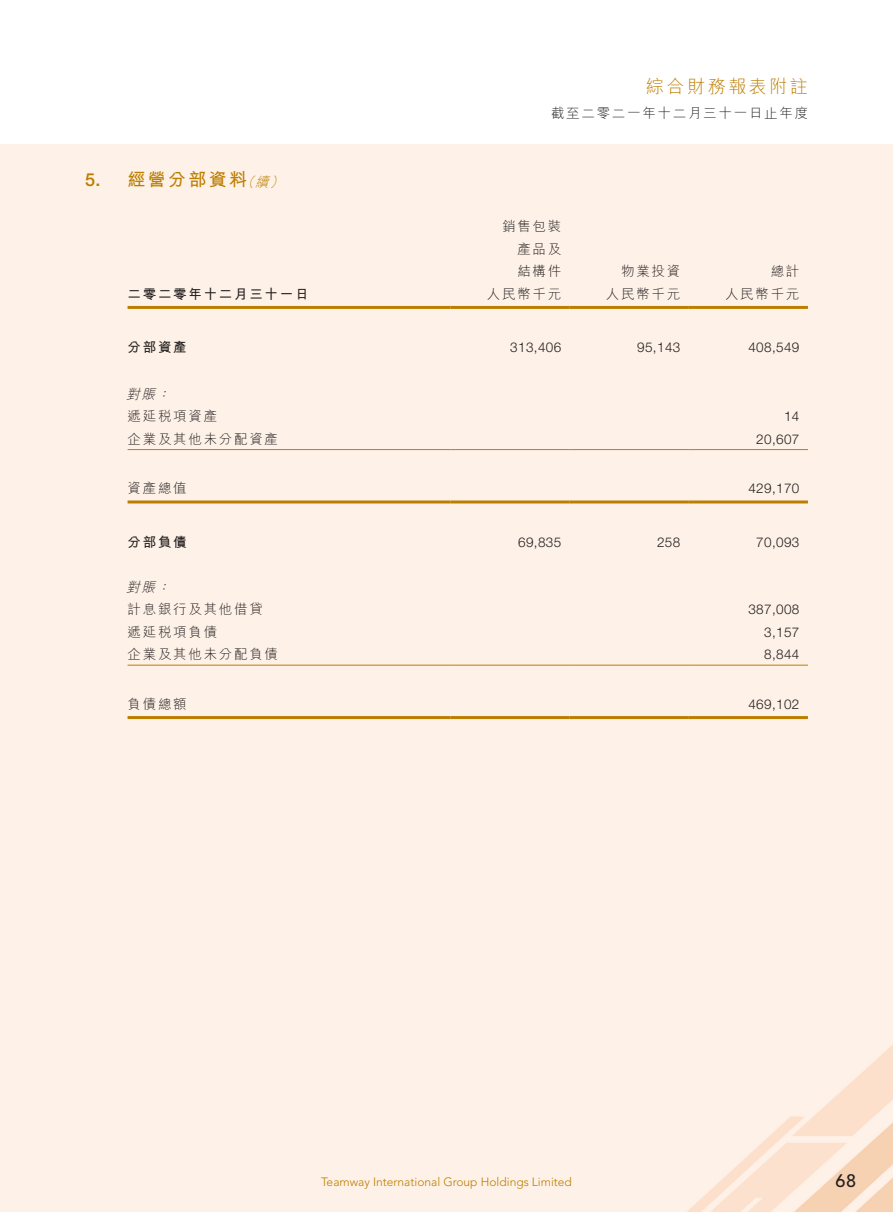
<style>
.page{position:relative;width:893px;height:1212px;background:#fff}
.page>*{position:absolute;margin:0;border:0;box-sizing:border-box;transform-origin:0 0}
.t1{font:300 18px "M Hei HK";letter-spacing:.14em;color:#bc7e00}
._01_H1{font:700 18px "M Hei HK";letter-spacing:.13em;color:#bc7e00}
.t2{font:500 18px "Avenir LT Std";color:#231f20}
._01_H1-2{font:500 18px "Helvetica Neue LT Std";color:#bc7e00}
._50_Table_txt{font:300 13.5px "M Hei HK";letter-spacing:.13em;color:#231f20}
._50_Table_txt-2{font:300 13.5px "Helvetica Neue LT Std";letter-spacing:.03em;color:#231f20}
._50_Table_txt-3{font:700 13.5px "M Hei HK";letter-spacing:.13em;color:#231f20}
._50_Table_txt-4{font:italic 300 13.5px "M Hei HK";color:#231f20}
._01_H1-3{font:italic 300 13.5px "M Hei HK";color:#bc7e00}
.t3{font:300 12px "Avenir LT Std";color:#bc7e00}
</style>
<div class="page">
<div style="left:0;top:145px;width:893px;height:1067px;background:#fef1e7"></div>
<hr style="left:128px;top:306px;width:323px;height:3px;background:#bc7e00">
<hr style="left:451px;top:306px;width:119px;height:3px;background:#bc7e00">
<hr style="left:570px;top:306px;width:119px;height:3px;background:#bc7e00">
<hr style="left:689px;top:306px;width:119px;height:3px;background:#bc7e00">
<hr style="left:128px;top:449px;width:323px;height:1px;background:#bc7e00">
<hr style="left:451px;top:449px;width:119px;height:1px;background:#bc7e00">
<hr style="left:570px;top:449px;width:119px;height:1px;background:#bc7e00">
<hr style="left:689px;top:449px;width:119px;height:1px;background:#bc7e00">
<hr style="left:128px;top:500px;width:323px;height:3px;background:#bc7e00">
<hr style="left:451px;top:500px;width:119px;height:3px;background:#bc7e00">
<hr style="left:570px;top:500px;width:119px;height:3px;background:#bc7e00">
<hr style="left:689px;top:500px;width:119px;height:3px;background:#bc7e00">
<hr style="left:128px;top:665px;width:323px;height:1px;background:#bc7e00">
<hr style="left:451px;top:665px;width:119px;height:1px;background:#bc7e00">
<hr style="left:570px;top:665px;width:119px;height:1px;background:#bc7e00">
<hr style="left:689px;top:665px;width:119px;height:1px;background:#bc7e00">
<hr style="left:128px;top:716px;width:323px;height:3px;background:#bc7e00">
<hr style="left:451px;top:716px;width:119px;height:3px;background:#bc7e00">
<hr style="left:570px;top:716px;width:119px;height:3px;background:#bc7e00">
<hr style="left:689px;top:716px;width:119px;height:3px;background:#bc7e00">
<p class="_01_H1-2" style="left:85px;top:169px;width:17px">5.</p>
<p class="_01_H1" style="left:128px;top:166px;width:121px">經營分部資料</p>
<p class="_01_H1-3" style="left:255px;top:175px;width:19px">續</p>
<p class="_01_H1-3" style="left:241px;top:175px;width:19px">（</p>
<p class="_01_H1-3" style="left:270px;top:175px;width:19px">(</p>
<p class="_50_Table_txt-3" style="left:128px;top:284px;width:183px">二零二零年十二月三十一日</p>
<p class="_50_Table_txt-3" style="left:128px;top:337px;width:61px">分部資產</p>
<p class="_50_Table_txt-4" style="left:126px;top:387px;width:49px">對賬：</p>
<p class="_50_Table_txt" style="left:128px;top:409px;width:91px">遞延稅項資產</p>
<p class="_50_Table_txt" style="left:128px;top:432px;width:152px">企業及其他未分配資產</p>
<p class="_50_Table_txt" style="left:128px;top:481px;width:61px">資產總值</p>
<p class="_50_Table_txt-3" style="left:128px;top:532px;width:61px">分部負債</p>
<p class="_50_Table_txt-4" style="left:126px;top:580px;width:49px">對賬：</p>
<p class="_50_Table_txt" style="left:128px;top:602px;width:137px">計息銀行及其他借貸</p>
<p class="_50_Table_txt" style="left:128px;top:625px;width:91px">遞延稅項負債</p>
<p class="_50_Table_txt" style="left:128px;top:647px;width:152px">企業及其他未分配負債</p>
<p class="_50_Table_txt" style="left:128px;top:697px;width:61px">負債總額</p>
<h1 class="t1" style="left:646px;top:77px;width:163px">綜合財務報表附註</h1>
<p class="_50_Table_txt" style="left:551px;top:107px;width:259px">截至二零二一年十二月三十一日止年度</p>
<p class="_50_Table_txt" style="left:502px;top:219px;width:61px">銷售包裝</p>
<p class="_50_Table_txt" style="left:517px;top:242px;width:45px">產品及</p>
<p class="_50_Table_txt" style="left:517px;top:264px;width:45px">結構件</p>
<p class="_50_Table_txt" style="left:621px;top:264px;width:61px">物業投資</p>
<p class="_50_Table_txt" style="left:771px;top:264px;width:30px">總計</p>
<p class="_50_Table_txt" style="left:487px;top:287px;width:76px">人民幣千元</p>
<p class="_50_Table_txt" style="left:606px;top:287px;width:76px">人民幣千元</p>
<p class="_50_Table_txt" style="left:725px;top:287px;width:76px">人民幣千元</p>
<p class="_50_Table_txt-2" style="left:510px;top:339px;width:53px">313,406</p>
<p class="_50_Table_txt-2" style="left:637px;top:339px;width:45px">95,143</p>
<p class="_50_Table_txt-2" style="left:748px;top:339px;width:53px">408,549</p>
<p class="_50_Table_txt-2" style="left:784px;top:408px;width:17px">14</p>
<p class="_50_Table_txt-2" style="left:756px;top:431px;width:45px">20,607</p>
<p class="_50_Table_txt-2" style="left:748px;top:480px;width:53px">429,170</p>
<p class="_50_Table_txt-2" style="left:518px;top:534px;width:45px">69,835</p>
<p class="_50_Table_txt-2" style="left:657px;top:534px;width:25px">258</p>
<p class="_50_Table_txt-2" style="left:756px;top:534px;width:45px">70,093</p>
<p class="_50_Table_txt-2" style="left:748px;top:601px;width:53px">387,008</p>
<p class="_50_Table_txt-2" style="left:764px;top:624px;width:37px">3,157</p>
<p class="_50_Table_txt-2" style="left:764px;top:646px;width:37px">8,844</p>
<p class="_50_Table_txt-2" style="left:748px;top:696px;width:53px">469,102</p>
<p class="t3" style="left:321px;top:1174px;width:252px">Teamway International Group Holdings Limited</p>
<h1 class="t2" style="left:836px;top:1170px;width:22px">68</h1>
</div>
